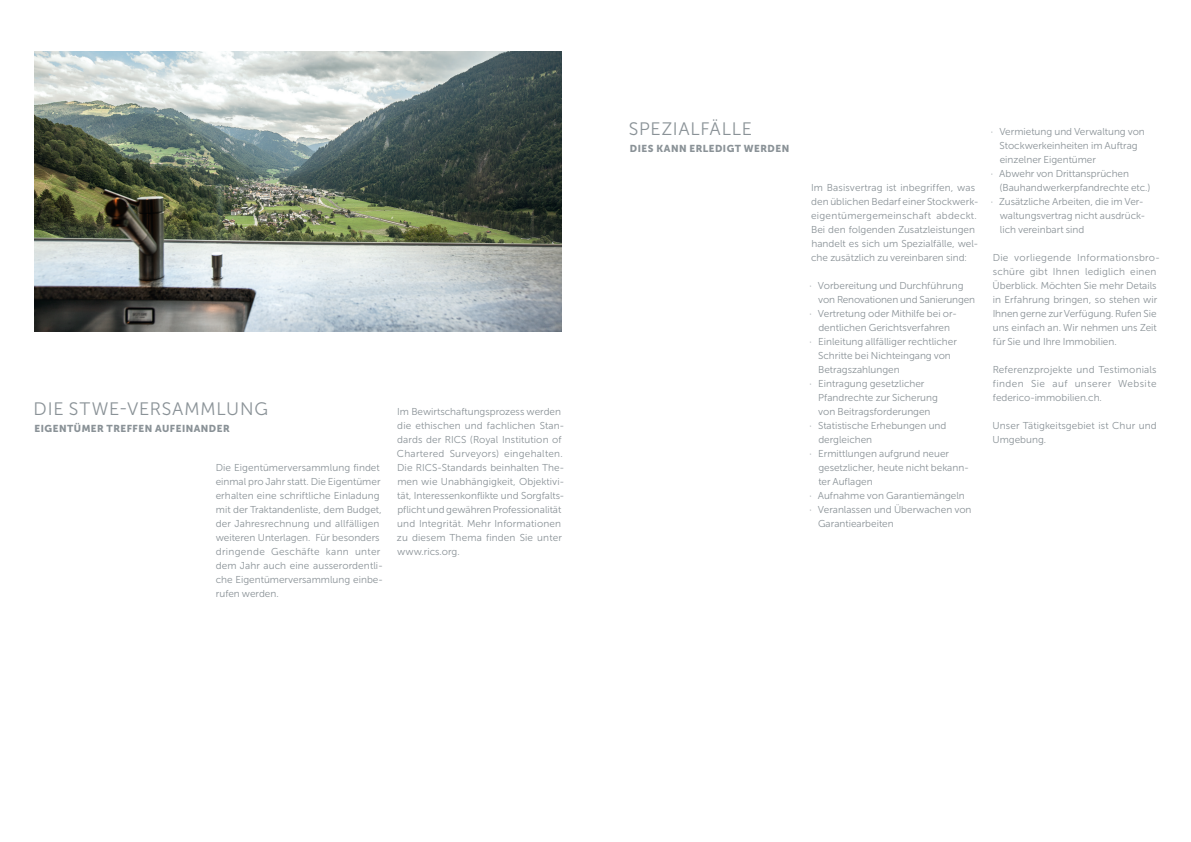
<style>
.page{position:relative;width:1191px;height:842px;background:#fff}
.page>*{position:absolute;margin:0;border:0;box-sizing:border-box;transform-origin:0 0}
.t1{font:18px "Museo Sans Cyrl 300";letter-spacing:.04em;color:#8a9297}
.Lauftext{font:10px/14px "Museo Sans Cyrl 300";color:#8a9297}
.t2{font:10px "Museo Sans Cyrl 900";letter-spacing:.05em;color:#8a9297}
</style>
<div class="page">
<img style="left:34px;top:51px;width:527px;height:280px">
<p class="t1" style="left:34px;top:399px;width:236px">DIE STWE-VERSAMMLUNG</p>
<p class="t2" style="left:34px;top:423px;width:197px">EIGENTÜMER TREFFEN AUFEINANDER</p>
<p class="Lauftext" style="left:216px;top:461px;width:168px">Die Eigentümerversammlung findet einmal pro Jahr statt. Die Eigentümer erhalten eine schriftliche Einladung mit der Traktandenliste, dem Budget, der Jahresrechnung und allfälligen weiteren Unterlagen. Für besonders dringende Geschäfte kann unter dem Jahr auch eine ausserordentli&shy;che Eigentümerversammlung einbe&shy;rufen werden.</p>
<p class="Lauftext" style="left:397px;top:405px;width:169px">Im Bewirtschaftungsprozess werden die ethischen und fachlichen Stan&shy;dards der RICS (Royal Institution of Chartered Surveyors) eingehalten.<br>Die RICS-Standards beinhalten The&shy;men wie Unabhängigkeit, Objektivi&shy;tät, Interessenkonflikte und Sorgfalts&shy;pflicht und gewähren Professionalität und Integrität. Mehr Informationen zu diesem Thema finden Sie unter www.rics.org.</p>
<p class="t1" style="left:629px;top:119px;width:124px">SPEZIALFÄLLE</p>
<p class="t2" style="left:630px;top:143px;width:161px">DIES KANN ERLEDIGT WERDEN</p>
<p class="Lauftext" style="left:811px;top:181px;width:169px">Im Basisvertrag ist inbegriffen, was den üblichen Bedarf einer Stockwerk&shy;eigentümergemeinschaft abdeckt.<br>Bei den folgenden Zusatzleistungen handelt es sich um Spezialfälle, wel&shy;che zusätzlich zu vereinbaren sind:</p>
<p class="Lauftext" style="left:818px;top:279px;width:158px;text-indent:-9px">· Vorbereitung und Durchführung von Renovationen und Sanierungen</p>
<p class="Lauftext" style="left:809px;top:307px;width:149px;text-align:center">· Vertretung oder Mithilfe bei or&shy;dentlichen Gerichtsverfahren</p>
<p class="Lauftext" style="left:818px;top:335px;width:140px;text-indent:-9px">· Einleitung allfälliger rechtlicher<br>Schritte bei Nichteingang von<br>Betragszahlungen</p>
<p class="Lauftext" style="left:818px;top:377px;width:121px;text-indent:-9px">· Eintragung gesetzlicher<br>Pfandrechte zur Sicherung von Beitragsforderungen</p>
<p class="Lauftext" style="left:818px;top:419px;width:129px;text-indent:-9px">· Statistische Erhebungen und dergleichen</p>
<p class="Lauftext" style="left:818px;top:447px;width:152px;text-indent:-9px">· Ermittlungen aufgrund neuer gesetzlicher, heute nicht bekann&shy;ter Auflagen</p>
<p class="Lauftext" style="left:809px;top:489px;width:157px">· Aufnahme von Garantiemängeln</p>
<p class="Lauftext" style="left:818px;top:503px;width:155px;text-indent:-9px">· Veranlassen und Überwachen von<br>Garantiearbeiten</p>
<p class="Lauftext" style="left:999px;top:125px;width:147px;text-indent:-9px">· Vermietung und Verwaltung von<br>Stockwerkeinheiten im Auftrag einzelner Eigentümer</p>
<p class="Lauftext" style="left:999px;top:167px;width:152px;text-indent:-9px">· Abwehr von Drittansprüchen (Bauhandwerkerpfandrechte etc.)</p>
<p class="Lauftext" style="left:999px;top:195px;width:147px;text-indent:-9px">· Zusätzliche Arbeiten, die im Ver&shy;waltungsvertrag nicht ausdrück&shy;lich vereinbart sind</p>
<p class="Lauftext" style="left:992px;top:251px;width:169px">Die vorliegende Informationsbro&shy;schüre gibt Ihnen lediglich einen Überblick. Möchten Sie mehr Details in Erfahrung bringen, so stehen wir Ihnen gerne zur Verfügung. Rufen Sie uns einfach an. Wir nehmen uns Zeit für Sie und Ihre Immobilien.</p>
<p class="Lauftext" style="left:992px;top:363px;width:165px;text-align:justify">Referenzprojekte und Testimonials finden Sie auf unserer Website federico-immobilien.ch.</p>
<p class="Lauftext" style="left:992px;top:419px;width:165px">Unser Tätigkeitsgebiet ist Chur und<br>Umgebung.</p>
</div>
